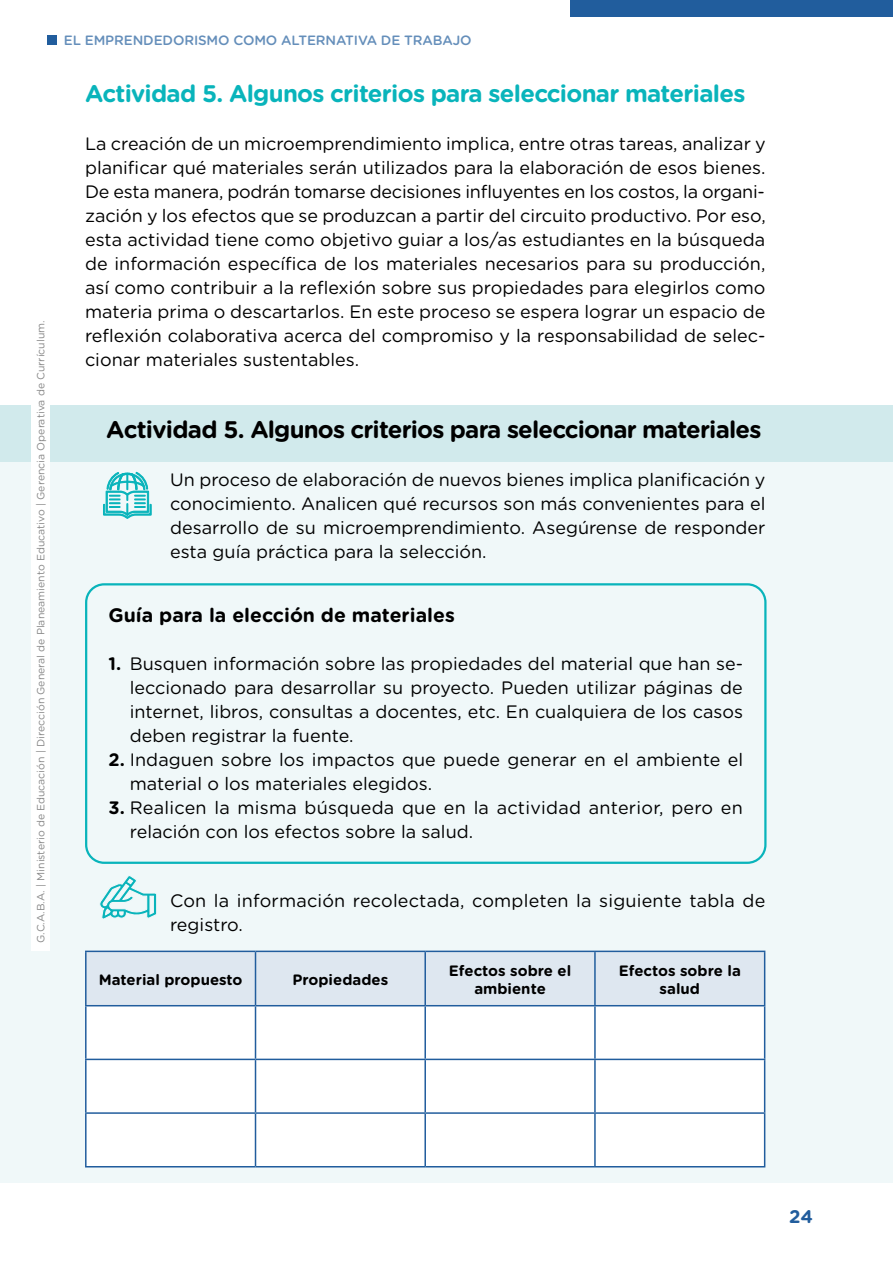
<style>
.page{position:relative;width:893px;height:1263px;background:#fff}
.page>*{position:absolute;margin:0;border:0;box-sizing:border-box;transform-origin:0 0}
.t1{font:700 24px "Gotham Rounded";letter-spacing:-.03em;color:#09b4bb}
.t2{font:700 24px "Gotham Rounded";letter-spacing:-.035em;color:#000}
.t3{font:700 19.5px "Gotham Rounded";color:#000}
.t4{font:700 18.3px "Gotham Rounded";color:#215d9d}
.t5{font:18px/24px "Gotham Rounded";color:#000;text-align:justify}
.t6{font:700 15px/18px "Gotham Rounded";color:#000;text-align:center}
.t7{font:500 13.5px "Gotham Rounded";letter-spacing:-.01em;color:#648eba}
.t8{font:10.5px "Gotham Rounded";color:#878787}
.s1{font-weight:700}
</style>
<div class="page">
<div style="left:47px;top:35px;width:9px;height:10px;background:#215d9d"></div>
<div style="left:570px;top:0;width:323px;height:17px;background:#215d9d"></div>
<div style="left:0;top:405px;width:893px;height:59px;background:#d1eaec"></div>
<div style="left:0;top:462px;width:893px;height:96px;background:#f0f8f9"></div>
<div style="left:0;top:558px;width:893px;height:24px;background:#f0f8f9"></div>
<div style="left:0;top:582px;width:893px;height:24px;background:#f0f8f9"></div>
<div style="left:0;top:606px;width:893px;height:24px;background:#f0f8f9"></div>
<div style="left:0;top:630px;width:893px;height:24px;background:#f0f8f9"></div>
<div style="left:0;top:654px;width:893px;height:24px;background:#f0f8f9"></div>
<div style="left:0;top:678px;width:893px;height:24px;background:#f0f8f9"></div>
<div style="left:0;top:702px;width:893px;height:24px;background:#f0f8f9"></div>
<div style="left:0;top:726px;width:893px;height:24px;background:#f0f8f9"></div>
<div style="left:0;top:750px;width:893px;height:24px;background:#f0f8f9"></div>
<div style="left:0;top:774px;width:893px;height:24px;background:#f0f8f9"></div>
<div style="left:0;top:798px;width:893px;height:24px;background:#f0f8f9"></div>
<div style="left:0;top:822px;width:893px;height:24px;background:#f0f8f9"></div>
<div style="left:0;top:846px;width:893px;height:24px;background:#f0f8f9"></div>
<div style="left:0;top:861px;width:893px;height:87px;background:#f0f8f9"></div>
<div style="left:0;top:942px;width:893px;height:24px;background:#f0f8f9"></div>
<div style="left:0;top:966px;width:893px;height:24px;background:#f0f8f9"></div>
<div style="left:0;top:990px;width:893px;height:24px;background:#f0f8f9"></div>
<div style="left:0;top:1014px;width:893px;height:24px;background:#f0f8f9"></div>
<div style="left:0;top:1038px;width:893px;height:24px;background:#f0f8f9"></div>
<div style="left:0;top:1062px;width:893px;height:24px;background:#f0f8f9"></div>
<div style="left:0;top:1086px;width:893px;height:24px;background:#f0f8f9"></div>
<div style="left:0;top:1110px;width:893px;height:24px;background:#f0f8f9"></div>
<div style="left:0;top:1134px;width:893px;height:24px;background:#f0f8f9"></div>
<div style="left:0;top:1158px;width:893px;height:24px;background:#f0f8f9"></div>
<div style="left:87px;top:952px;width:677px;height:53px;background:#dee7f0"></div>
<div style="left:87px;top:1006px;width:677px;height:160px;background:#fff"></div>
<hr style="left:85px;top:1006px;width:2px;height:53px;background:#215d9d">
<hr style="left:85px;top:1060px;width:2px;height:52px;background:#215d9d">
<hr style="left:85px;top:1114px;width:2px;height:52px;background:#215d9d">
<hr style="left:255px;top:1006px;width:1px;height:53px;background:#215d9d">
<hr style="left:255px;top:1060px;width:1px;height:52px;background:#215d9d">
<hr style="left:255px;top:1114px;width:1px;height:52px;background:#215d9d">
<hr style="left:424px;top:1006px;width:2px;height:53px;background:#215d9d">
<hr style="left:594px;top:1006px;width:2px;height:53px;background:#215d9d">
<hr style="left:764px;top:1006px;width:1px;height:53px;background:#215d9d">
<hr style="left:424px;top:1060px;width:2px;height:52px;background:#215d9d">
<hr style="left:594px;top:1060px;width:2px;height:52px;background:#215d9d">
<hr style="left:764px;top:1060px;width:1px;height:52px;background:#215d9d">
<hr style="left:424px;top:1114px;width:2px;height:52px;background:#215d9d">
<hr style="left:594px;top:1114px;width:2px;height:52px;background:#215d9d">
<hr style="left:764px;top:1114px;width:1px;height:52px;background:#215d9d">
<hr style="left:85px;top:1059px;width:170px;height:1px;background:#215d9d">
<hr style="left:85px;top:1112px;width:170px;height:2px;background:#215d9d">
<hr style="left:85px;top:1166px;width:170px;height:1px;background:#215d9d">
<hr style="left:255px;top:1059px;width:170px;height:1px;background:#215d9d">
<hr style="left:255px;top:1112px;width:170px;height:2px;background:#215d9d">
<hr style="left:255px;top:1166px;width:170px;height:1px;background:#215d9d">
<hr style="left:425px;top:1059px;width:170px;height:1px;background:#215d9d">
<hr style="left:595px;top:1059px;width:170px;height:1px;background:#215d9d">
<hr style="left:425px;top:1112px;width:170px;height:2px;background:#215d9d">
<hr style="left:595px;top:1112px;width:170px;height:2px;background:#215d9d">
<hr style="left:425px;top:1166px;width:170px;height:1px;background:#215d9d">
<hr style="left:595px;top:1166px;width:170px;height:1px;background:#215d9d">
<hr style="left:85px;top:950px;width:170px;height:2px;background:#215d9d">
<hr style="left:255px;top:950px;width:170px;height:2px;background:#215d9d">
<hr style="left:425px;top:950px;width:170px;height:2px;background:#215d9d">
<hr style="left:595px;top:950px;width:170px;height:2px;background:#215d9d">
<hr style="left:85px;top:952px;width:2px;height:53px;background:#215d9d">
<hr style="left:255px;top:952px;width:1px;height:53px;background:#215d9d">
<hr style="left:424px;top:952px;width:2px;height:53px;background:#215d9d">
<hr style="left:594px;top:952px;width:2px;height:53px;background:#215d9d">
<hr style="left:764px;top:952px;width:1px;height:53px;background:#215d9d">
<hr style="left:85px;top:1005px;width:170px;height:1px;background:#215d9d">
<hr style="left:255px;top:1005px;width:170px;height:1px;background:#215d9d">
<hr style="left:425px;top:1005px;width:170px;height:1px;background:#215d9d">
<hr style="left:595px;top:1005px;width:170px;height:1px;background:#215d9d">
<svg style="left:103px;top:471px;width:49px;height:48px"></svg>
<div style="left:85px;top:583px;width:681px;height:281px;border:2px solid #09b4bb;border-radius:18px"></div>
<svg style="left:99px;top:876px;width:58px;height:43px"></svg>
<div style="left:31px;top:312px;width:18px;height:639px;background:#fff"></div>
<p class="t8" style="left:34px;top:943px;width:624px;rotate:-90deg">G.C.A.B.A. | Ministerio de Educación | Dirección General de Planeamiento Educativo | Gerencia Operativa de Currículum.</p>
<p class="t7" style="left:64px;top:31px;width:409px">EL EMPRENDEDORISMO COMO ALTERNATIVA DE TRABAJO</p>
<h1 class="t1" style="left:85px;top:76px;width:662px">Actividad 5. Algunos criterios para seleccionar materiales</h1>
<p class="t5" style="left:85px;top:131px;width:682px">La creación de un microemprendimiento implica, entre otras tareas, analizar y planificar qué materiales serán utilizados para la elaboración de esos bienes.<br>De esta manera, podrán tomarse decisiones influyentes en los costos, la organi&shy;zación y los efectos que se produzcan a partir del circuito productivo. Por eso, esta actividad tiene como objetivo guiar a los/as estudiantes en la búsqueda de información específica de los materiales necesarios para su producción, así como contribuir a la reflexión sobre sus propiedades para elegirlos como materia prima o descartarlos. En este proceso se espera lograr un espacio de reflexión colaborativa acerca del compromiso y la responsabilidad de selec&shy;cionar materiales sustentables.</p>
<h1 class="t2" style="left:106px;top:412px;width:657px">Actividad 5. Algunos criterios para seleccionar materiales</h1>
<p class="t5" style="left:170px;top:467px;width:597px">Un proceso de elaboración de nuevos bienes implica planificación y conocimiento. Analicen qué recursos son más convenientes para el desarrollo de su microemprendimiento. Asegúrense de responder esta guía práctica para la selección.</p>
<p class="t3" style="left:109px;top:601px;width:348px">Guía para la elección de materiales</p>
<p class="t5" style="left:130px;top:651px;width:615px;text-indent:-21px"><span class="s1">1.</span> Busquen información sobre las propiedades del material que han se&shy;leccionado para desarrollar su proyecto. Pueden utilizar páginas de internet, libros, consultas a docentes, etc. En cualquiera de los casos deben registrar la fuente.</p>
<p class="t5" style="left:130px;top:747px;width:615px;text-indent:-21px"><span class="s1">2.</span> Indaguen sobre los impactos que puede generar en el ambiente el material o los materiales elegidos.</p>
<p class="t5" style="left:130px;top:795px;width:615px;text-indent:-21px"><span class="s1">3.</span> Realicen la misma búsqueda que en la actividad anterior, pero en relación con los efectos sobre la salud.</p>
<p class="t5" style="left:170px;top:888px;width:597px">Con la información recolectada, completen la siguiente tabla de registro.</p>
<p class="t6" style="left:99px;top:969px;width:145px">Material propuesto</p>
<p class="t6" style="left:292px;top:969px;width:97px">Propiedades</p>
<p class="t6" style="left:449px;top:960px;width:124px">Efectos sobre el ambiente</p>
<p class="t6" style="left:619px;top:960px;width:124px">Efectos sobre la salud</p>
<p class="t4" style="left:789px;top:1203px;width:25px">24</p>
</div>
